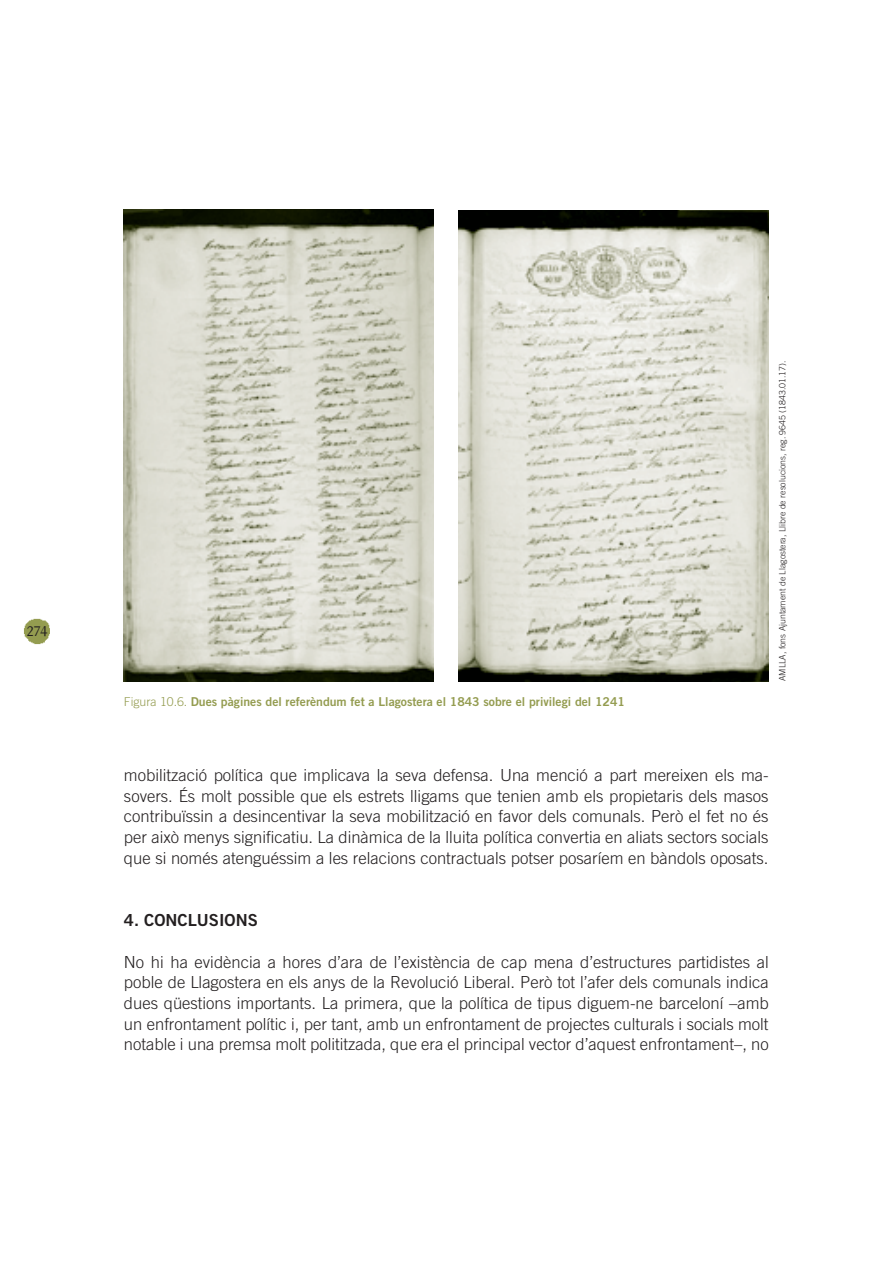
<style>
.page{position:relative;width:893px;height:1263px;background:#fff}
.page>*{position:absolute;margin:0;border:0;box-sizing:border-box;transform-origin:0 0}
.t1{font:300 16.65px/20.7px "Trade Gothic";color:#231f20;text-align:justify}
.t2{font:16.65px "Trade Gothic Bold Two";color:#231f20}
.t3{font:13.95px "Corporate ABQ";color:#231f20}
.t4{font:12.3px "Trade Gothic Bold Two";color:#949c50}
.t5{font:300 8.7px "Trade Gothic";color:#231f20}
.s1{font-family:"Trade Gothic";font-weight:300}
</style>
<div class="page">
<img style="left:24px;top:618px;width:26px;height:27px">
<img style="left:124px;top:210px;width:310px;height:471px">
<img style="left:459px;top:210px;width:310px;height:471px">
<p class="t3" style="left:27px;top:623px;width:23px">274</p>
<p class="t4" style="left:124px;top:697px;width:502px"><span class="s1">Figura 10.6.</span> Dues pàgines del referèndum fet a Llagostera el 1843 sobre el privilegi del 1241</p>
<p class="t5" style="left:779px;top:681px;width:322px;rotate:-90deg">AMLLA, fons Ajuntament de Llagostera, Llibre de resolucions, reg. 9645 (1843.01.17).</p>
<p class="t1" style="left:124px;top:766px;width:646px">mobilització política que implicava la seva defensa. Una menció a part mereixen els ma&shy;sovers. És molt possible que els estrets lligams que tenien amb els propietaris dels masos contribuïssin a desincentivar la seva mobilització en favor dels comunals. Però el fet no és per això menys significatiu. La dinàmica de la lluita política convertia en aliats sectors socials que si només atenguéssim a les relacions contractuals potser posaríem en bàndols oposats.</p>
<p class="t2" style="left:124px;top:914px;width:135px">4. CONCLUSIONS</p>
<p class="t1" style="left:124px;top:953px;width:646px">No hi ha evidència a hores d’ara de l’existència de cap mena d’estructures partidistes al poble de Llagostera en els anys de la Revolució Liberal. Però tot l’afer dels comunals indica dues qüestions importants. La primera, que la política de tipus diguem-ne barceloní –amb un enfrontament polític i, per tant, amb un enfrontament de projectes culturals i socials molt notable i una premsa molt polititzada, que era el principal vector d’aquest enfrontament–, no</p>
</div>
